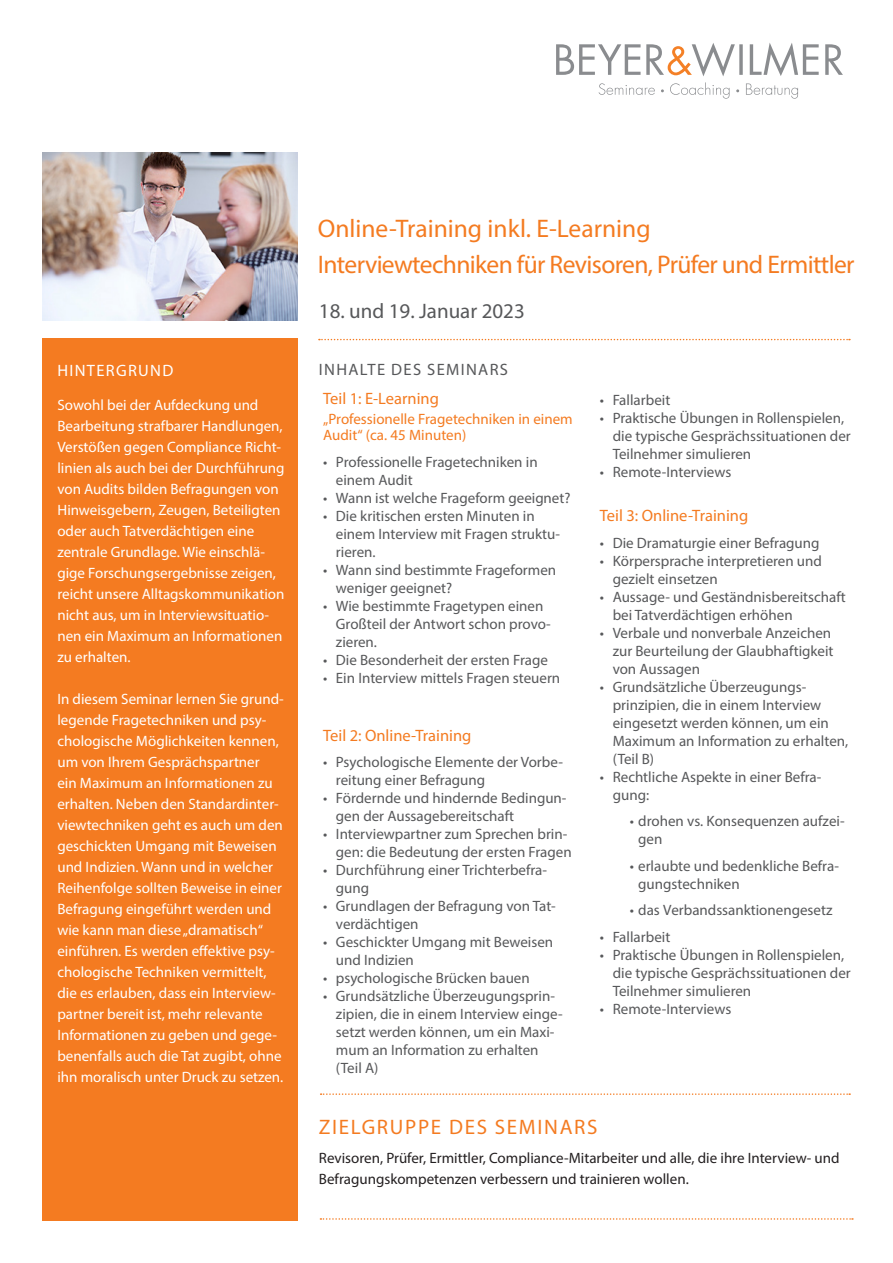
<style>
.page{position:relative;width:893px;height:1263px;background:#fff}
.page>*{position:absolute;margin:0;border:0;box-sizing:border-box;transform-origin:0 0}
.t1{font:25.5px/36px "Myriad Pro";letter-spacing:-.025em;color:#f47b21}
.t2{font:21px "Myriad Pro";letter-spacing:.08em;color:#f47b21}
.t3{font:21px "Myriad Pro";color:#57585a}
.t4{font:16.5px "Myriad Pro";color:#f47b21}
.t5{font:16.5px "Myriad Pro";letter-spacing:.08em;color:#57585a}
.t6{font:16.5px "Myriad Pro";letter-spacing:.08em;color:#fff}
.t7{font:15px/18px "Myriad Pro";color:#57585a}
.t8{font:15px/21px "Myriad Pro";color:#fff}
.t9{font:15px/21px "Myriad Pro";color:#231f20}
.t10{font:15px/16.5px "Myriad Pro";color:#f47b21}
</style>
<div class="page">
<div style="left:43px;top:338px;width:255px;height:882px;background:#f47b21"></div>
<svg style="left:319px;top:339px;width:531px;height:1px"></svg>
<svg style="left:320px;top:1218px;width:533px;height:2px"></svg>
<svg style="left:321px;top:1093px;width:529px;height:2px"></svg>
<svg style="left:599px;top:82px;width:199px;height:17px"></svg>
<svg style="left:556px;top:43px;width:287px;height:33px"></svg>
<img style="left:43px;top:152px;width:255px;height:168px">
<p class="t6" style="left:57px;top:361px;width:118px">HINTERGRUND</p>
<p class="t8" style="left:57px;top:394px;width:229px">Sowohl bei der Aufdeckung und Bearbeitung strafbarer Handlungen, Verstößen gegen Compliance Richt&shy;linien als auch bei der Durchführung von Audits bilden Befragungen von Hinweisgebern, Zeugen, Beteiligten oder auch Tatverdächtigen eine zentrale Grundlage. Wie einschlä&shy;gige Forschungsergebnisse zeigen, reicht unsere Alltagskommunikation nicht aus, um in Interviewsituatio&shy;nen ein Maximum an Informationen zu erhalten.</p>
<p class="t8" style="left:57px;top:688px;width:228px">In diesem Seminar lernen Sie grund&shy;legende Fragetechniken und psy&shy;chologische Möglichkeiten kennen, um von Ihrem Gesprächspartner<br>ein Maximum an Informationen zu erhalten. Neben den Standardinter&shy;viewtechniken geht es auch um den geschickten Umgang mit Beweisen und Indizien. Wann und in welcher Reihenfolge sollten Beweise in einer Befragung eingeführt werden und wie kann man diese „dramatisch“ einführen. Es werden effektive psy&shy;chologische Techniken vermittelt, die es erlauben, dass ein Interview&shy;partner bereit ist, mehr relevante Informationen zu geben und gege&shy;benenfalls auch die Tat zugibt, ohne ihn moralisch unter Druck zu setzen.</p>
<p class="t1" style="left:318px;top:210px;width:538px">Online-Training inkl. E-Learning<br>Interviewtechniken für Revisoren, Prüfer und Ermittler</p>
<p class="t3" style="left:319px;top:298px;width:207px">18. und 19. Januar 2023</p>
<p class="t5" style="left:319px;top:359px;width:191px">INHALTE DES SEMINARS</p>
<p class="t4" style="left:323px;top:389px;width:117px">Teil 1: E-Learning</p>
<p class="t10" style="left:323px;top:410px;width:251px">„Professionelle Fragetechniken in einem<br>Audit“ (ca. 45 Minuten)</p>
<p class="t7" style="left:336px;top:452px;width:203px;text-indent:-13px">• Professionelle Fragetechniken in einem Audit</p>
<p class="t7" style="left:323px;top:488px;width:249px">• Wann ist welche Frageform geeignet?</p>
<p class="t7" style="left:336px;top:506px;width:226px;text-indent:-13px">• Die kritischen ersten Minuten in einem Interview mit Fragen struktu&shy;rieren.</p>
<p class="t7" style="left:336px;top:560px;width:222px;text-indent:-13px">• Wann sind bestimmte Frageformen weniger geeignet?</p>
<p class="t7" style="left:336px;top:596px;width:216px;text-indent:-13px">• Wie bestimmte Fragetypen einen<br>Großteil der Antwort schon provo&shy;zieren.</p>
<p class="t7" style="left:323px;top:650px;width:226px">• Die Besonderheit der ersten Frage</p>
<p class="t7" style="left:323px;top:668px;width:239px">• Ein Interview mittels Fragen steuern</p>
<p class="t4" style="left:323px;top:725px;width:150px">Teil 2: Online-Training</p>
<p class="t7" style="left:336px;top:753px;width:229px;text-indent:-13px">• Psychologische Elemente der Vorbe&shy;reitung einer Befragung</p>
<p class="t7" style="left:336px;top:789px;width:232px;text-indent:-13px">• Fördernde und hindernde Bedingun&shy;gen der Aussagebereitschaft</p>
<p class="t7" style="left:323px;top:825px;width:250px;text-align:right">• Interviewpartner zum Sprechen brin&shy;gen: die Bedeutung der ersten Fragen</p>
<p class="t7" style="left:336px;top:861px;width:213px;text-indent:-13px">• Durchführung einer Trichterbefra&shy;gung</p>
<p class="t7" style="left:336px;top:897px;width:221px;text-indent:-13px">• Grundlagen der Befragung von Tat&shy;verdächtigen</p>
<p class="t7" style="left:336px;top:933px;width:219px;text-indent:-13px">• Geschickter Umgang mit Beweisen und Indizien</p>
<p class="t7" style="left:323px;top:969px;width:208px">• psychologische Brücken bauen</p>
<p class="t7" style="left:336px;top:987px;width:228px;text-indent:-13px">• Grundsätzliche Überzeugungsprin&shy;zipien, die in einem Interview einge&shy;setzt werden können, um ein Maxi&shy;mum an Information zu erhalten</p>
<p class="t7" style="left:336px;top:1059px;width:44px">(Teil A)</p>
<p class="t7" style="left:600px;top:390px;width:72px">• Fallarbeit</p>
<p class="t7" style="left:613px;top:408px;width:240px;text-indent:-13px">• Praktische Übungen in Rollenspielen, die typische Gesprächssituationen der<br>Teilnehmer simulieren</p>
<p class="t7" style="left:600px;top:462px;width:133px">• Remote-Interviews</p>
<p class="t4" style="left:600px;top:505px;width:150px">Teil 3: Online-Training</p>
<p class="t7" style="left:600px;top:533px;width:221px">• Die Dramaturgie einer Befragung</p>
<p class="t7" style="left:613px;top:551px;width:211px;text-indent:-13px">• Körpersprache interpretieren und gezielt einsetzen</p>
<p class="t7" style="left:613px;top:587px;width:235px;text-indent:-13px">• Aussage- und Geständnisbereitschaft bei Tatverdächtigen erhöhen</p>
<p class="t7" style="left:613px;top:623px;width:222px;text-indent:-13px">• Verbale und nonverbale Anzeichen zur Beurteilung der Glaubhaftigkeit von Aussagen</p>
<p class="t7" style="left:613px;top:677px;width:237px;text-indent:-13px">• Grundsätzliche Überzeugungs&shy;prinzipien, die in einem Interview eingesetzt werden können, um ein<br>Maximum an Information zu erhalten, (Teil B)</p>
<p class="t7" style="left:613px;top:767px;width:210px;text-indent:-13px">• Rechtliche Aspekte in einer Befra&shy;gung:</p>
<p class="t7" style="left:638px;top:812px;width:208px;text-indent:-9px">• drohen vs. Konsequenzen aufzei&shy;gen</p>
<p class="t7" style="left:638px;top:856px;width:202px;text-indent:-9px">• erlaubte und bedenkliche Befra&shy;gungstechniken</p>
<p class="t7" style="left:630px;top:901px;width:204px">• das Verbandssanktionengesetz</p>
<p class="t7" style="left:600px;top:927px;width:72px">• Fallarbeit</p>
<p class="t7" style="left:613px;top:945px;width:240px;text-indent:-13px">• Praktische Übungen in Rollenspielen, die typische Gesprächssituationen der<br>Teilnehmer simulieren</p>
<p class="t7" style="left:600px;top:999px;width:133px">• Remote-Interviews</p>
<p class="t2" style="left:319px;top:1114px;width:280px">ZIELGRUPPE DES SEMINARS</p>
<p class="t9" style="left:319px;top:1148px;width:522px">Revisoren, Prüfer, Ermittler, Compliance-Mitarbeiter und alle, die ihre Interview- und<br>Befragungskompetenzen verbessern und trainieren wollen.</p>
</div>
